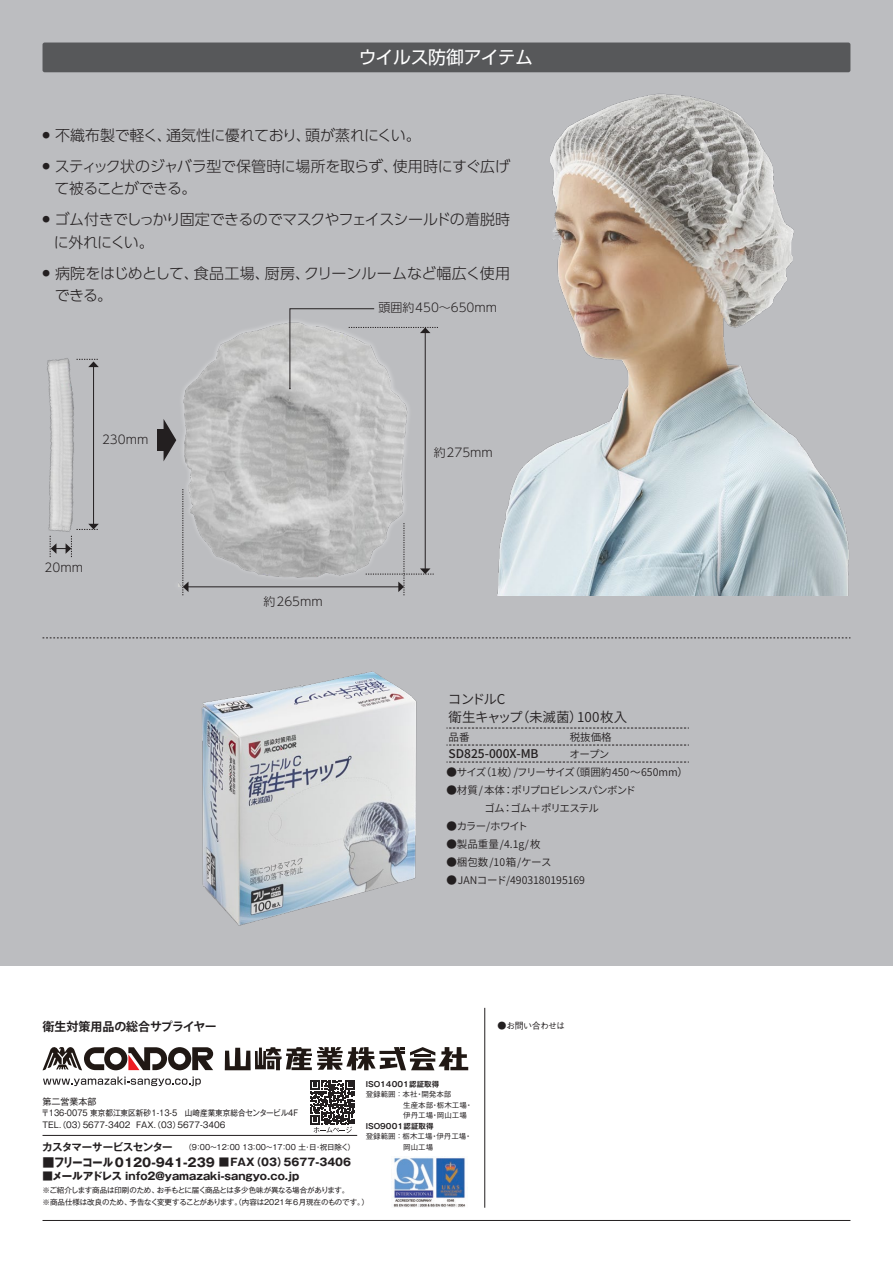
<style>
.page{position:relative;width:893px;height:1263px;background:#fff}
.page>*{position:absolute;margin:0;border:0;box-sizing:border-box;transform-origin:0 0}
.t1{font:18px "UD Shin Go Pro";letter-spacing:-.03em;color:#fff}
.t2{font:300 15px/31px "UD Shin Go Pro";letter-spacing:-.03em;color:#231f20}
.t3{font:300 15px "UD Shin Go Pro";color:#231f20}
.t4{font:300 15px "UD Shin Go Pro";letter-spacing:-.05em;color:#231f20}
.t5{font:300 15px "UD Shin Go Pro";letter-spacing:-.01em;color:#231f20}
.t6{font:13.5px "Source Han Sans";letter-spacing:-.015em;color:#231f20}
.t7{font:300 12px "UD Shin Go Pro";color:#231f20}
.t8{font:700 12px "Gothic MB101 Pro";color:#231f20}
.t9{font:700 12px "Koz Go Pr 6 N";letter-spacing:-.01em;color:#231f20}
.t10{font:500 12px "Source Han Sans";color:#231f20}
.t11{font:10.5px "Source Han Sans";letter-spacing:-.005em;color:#231f20}
.t12{font:700 10.5px "Gothic MB101 Pro";color:#231f20}
.t13{font:700 10.5px "Gothic MB101 Pro De";letter-spacing:-.05em;color:#231f20}
.t14{font:10.5px "Source Han Sans";letter-spacing:-.1em;color:#231f20}
.t15{font:10.5px "Source Han Sans";letter-spacing:-.09em;color:#231f20}
.t16{font:10.5px "Source Han Sans";letter-spacing:-.095em;color:#231f20}
.t17{font:500 9px "Gothic BBB Pro";letter-spacing:-.07em;color:#231f20}
.t18{font:9px "Gothic MB101 Pro";color:#231f20}
.t19{font:8.25px/12px "Gothic MB101 Pro";color:#231f20;scale:.92 1}
.t20{font:8.25px "Gothic MB101 Pro";color:#231f20}
.t21{font:7.5px/12px "Gothic MB101 Pro";letter-spacing:-.02em;color:#231f20}
.t22{font:500 7.5px/10.5px "Gothic BBB Pro";color:#231f20}
.t23{font:7.5px "Gothic MB101 Pro";color:#231f20}
.t24{font:7.5px "Gothic MB101 Pro";letter-spacing:-.04em;color:#231f20}
.t25{font:700 7.5px "Gothic MB101 Pro De";color:#231f20}
.t26{font:300 7.5px "UD Shin Go Pro";color:#231f20}
</style>
<div class="page">
<svg style="left:43px;top:1076px;width:158px;height:10px"></svg>
<svg style="left:225px;top:1047px;width:243px;height:23px"></svg>
<svg style="left:43px;top:1047px;width:170px;height:23px"></svg>
<hr style="left:43px;top:1135px;width:314px;height:1px;background:#231f20">
<hr style="left:43px;top:1220px;width:807px;height:1px;background:#231f20">
<svg style="left:310px;top:1080px;width:45px;height:53px"></svg>
<img style="left:393px;top:1157px;width:73px;height:51px">
<hr style="left:484px;top:1008px;width:1px;height:200px;background:#231f20">
<div style="left:0;top:0;width:893px;height:965px;background:#bcbdc0"></div>
<svg style="left:446px;top:728px;width:243px;height:1px"></svg>
<svg style="left:446px;top:745px;width:243px;height:1px"></svg>
<svg style="left:446px;top:762px;width:243px;height:1px"></svg>
<img style="left:497px;top:93px;width:352px;height:502px">
<img style="left:202px;top:671px;width:215px;height:255px">
<img style="left:179px;top:321px;width:230px;height:266px">
<img style="left:47px;top:358px;width:38px;height:182px">
<div style="left:43px;top:43px;width:807px;height:29px;background:#57585a;border-radius:2px"></div>
<svg style="left:50px;top:536px;width:22px;height:21px"></svg>
<hr style="left:188px;top:587px;width:211px;height:1px;background:#231f20">
<svg style="left:183px;top:489px;width:5px;height:106px"></svg>
<hr style="left:93px;top:366px;width:1px;height:159px;background:#231f20">
<svg style="left:77px;top:359px;width:22px;height:8px"></svg>
<svg style="left:77px;top:524px;width:22px;height:6px"></svg>
<hr style="left:425px;top:332px;width:1px;height:237px;background:#231f20">
<svg style="left:366px;top:523px;width:68px;height:72px"></svg>
<svg style="left:43px;top:638px;width:807px;height:1px"></svg>
<svg style="left:289px;top:308px;width:149px;height:81px"></svg>
<svg style="left:164px;top:420px;width:12px;height:41px"></svg>
<div style="left:157px;top:429px;width:9px;height:22px;background:#231f20"></div>
<p class="t1" style="left:359px;top:43px;width:176px">ウイルス防御アイテム</p>
<p class="t2" style="left:305px;top:119px;width:117px">頭が蒸れにくい。</p>
<p class="t5" style="left:55px;top:123px;width:118px">不織布製で軽く、</p>
<p class="t2" style="left:166px;top:119px;width:146px">通気性に優れており、</p>
<p class="t26" style="left:43px;top:129px;width:9px">●</p>
<p class="t2" style="left:55px;top:150px;width:345px">スティック状のジャバラ型で保管時に場所を取らず、</p>
<p class="t2" style="left:393px;top:150px;width:119px">使用時にすぐ広げ</p>
<p class="t26" style="left:43px;top:160px;width:9px">●</p>
<p class="t2" style="left:54px;top:173px;width:457px">て被ることができる。<br>ゴム付きでしっかり固定できるのでマスクやフェイスシールドの着脱時</p>
<p class="t26" style="left:43px;top:213px;width:9px">●</p>
<p class="t2" style="left:54px;top:226px;width:101px">に外れにくい。</p>
<p class="t3" style="left:304px;top:261px;width:208px">クリーンルームなど幅広く使用</p>
<p class="t2" style="left:194px;top:257px;width:77px">食品工場、</p>
<p class="t4" style="left:55px;top:261px;width:145px">病院をはじめとして、</p>
<p class="t2" style="left:265px;top:257px;width:47px">厨房、</p>
<p class="t26" style="left:43px;top:267px;width:9px">●</p>
<p class="t2" style="left:55px;top:280px;width:59px">できる。</p>
<p class="t7" style="left:102px;top:430px;width:48px">230mm</p>
<p class="t7" style="left:45px;top:558px;width:40px">20mm</p>
<p class="t7" style="left:264px;top:592px;width:61px">約265mm</p>
<p class="t7" style="left:378px;top:298px;width:120px">頭囲約450〜650mm</p>
<p class="t7" style="left:434px;top:443px;width:61px">約275mm</p>
<p class="t6" style="left:448px;top:691px;width:59px">コンドルC</p>
<p class="t6" style="left:516px;top:709px;width:68px">（未滅菌）</p>
<p class="t6" style="left:449px;top:709px;width:75px">衛生キャップ</p>
<p class="t6" style="left:577px;top:709px;width:52px">100枚入</p>
<p class="t11" style="left:449px;top:731px;width:22px">品番</p>
<p class="t10" style="left:449px;top:747px;width:91px">SD825-000 -X MB</p>
<p class="t11" style="left:570px;top:731px;width:43px">税抜価格</p>
<p class="t11" style="left:570px;top:748px;width:41px">オープン</p>
<p class="t15" style="left:481px;top:766px;width:96px">（1枚 /）フリーサイズ</p>
<p class="t11" style="left:570px;top:766px;width:120px">（頭囲約450〜650mm(</p>
<p class="t11" style="left:446px;top:766px;width:41px">●サイズ</p>
<p class="t14" style="left:512px;top:784px;width:126px">ポリプロビレンスパンボンド</p>
<p class="t11" style="left:446px;top:784px;width:60px">●材質/本体</p>
<p class="t11" style="left:503px;top:784px;width:12px">：</p>
<p class="t11" style="left:484px;top:802px;width:22px">ゴム</p>
<p class="t11" style="left:446px;top:820px;width:83px">●カラー/ホワイト</p>
<p class="t11" style="left:446px;top:838px;width:96px">●製品重量/4.1g 枚/</p>
<p class="t11" style="left:446px;top:856px;width:107px">●梱包数/10箱/ケース</p>
<p class="t11" style="left:446px;top:874px;width:140px">●JANコード/4903180195169</p>
<p class="t16" style="left:511px;top:802px;width:90px">ゴム＋ポリエステル</p>
<p class="t11" style="left:502px;top:802px;width:12px">：</p>
<p class="t9" style="left:43px;top:1020px;width:176px">衛生対策用品の総合サプライヤー</p>
<p class="t18" style="left:43px;top:1094px;width:55px">第二営業本部</p>
<p class="t19" style="left:177px;top:1106px;width:133px;text-indent:-136px">〒136-0075 東京都江東区新砂1-13-5　山崎産業東京総合センタービル4F<br>5677-3406</p>
<p class="t20" style="left:43px;top:1118px;width:45px">TEL（. 03）</p>
<p class="t20" style="left:136px;top:1118px;width:46px">FAX). 03(</p>
<p class="t20" style="left:83px;top:1118px;width:49px">5677-3402</p>
<p class="t13" style="left:42px;top:1138px;width:132px">カスタマーサービスセンター</p>
<p class="t23" style="left:184px;top:1141px;width:166px">（9：00〜12：00 13：00〜17：00 土日祝日除く</p>
<p class="t21" style="left:348px;top:1140px;width:9px">(</p>
<p class="t21" style="left:304px;top:1140px;width:20px">・・</p>
<p class="t8" style="left:43px;top:1152px;width:174px">■フリーコール 0120-941-239</p>
<p class="t12" style="left:43px;top:1167px;width:258px">■メールアドレス info2@yamazaki-sangyo.co.jp</p>
<p class="t12" style="left:251px;top:1153px;width:38px">)03(</p>
<p class="t12" style="left:219px;top:1153px;width:37px">■FAX</p>
<p class="t12" style="left:284px;top:1153px;width:69px">5677-3406</p>
<p class="t25" style="left:366px;top:1078px;width:75px">ISO14001認証取得</p>
<p class="t22" style="left:421px;top:1088px;width:31px">開発本部</p>
<p class="t22" style="left:366px;top:1088px;width:53px">登録範囲：本社</p>
<p class="t22" style="left:416px;top:1088px;width:9px">・</p>
<p class="t22" style="left:366px;top:1099px;width:69px">　　　　　生産本部</p>
<p class="t22" style="left:437px;top:1099px;width:31px">栃木工場</p>
<p class="t22" style="left:431px;top:1099px;width:9px">・</p>
<p class="t22" style="left:465px;top:1099px;width:9px">・</p>
<p class="t22" style="left:437px;top:1109px;width:31px">岡山工場</p>
<p class="t22" style="left:431px;top:1109px;width:9px">・</p>
<p class="t25" style="left:366px;top:1120px;width:69px">ISO9001認証取得</p>
<p class="t22" style="left:436px;top:1130px;width:32px">伊丹工場</p>
<p class="t22" style="left:366px;top:1130px;width:69px">登録範囲：栃木工場　　　　　岡山工場</p>
<p class="t22" style="left:431px;top:1130px;width:9px">・</p>
<p class="t22" style="left:464px;top:1130px;width:9px">・</p>
<p class="t17" style="left:497px;top:1018px;width:69px">●お問い合わせは</p>
<p class="t21" style="left:129px;top:1183px;width:241px;text-indent:-87px">※ご紹介します商品は印刷のため、<br>予告なく変更することがあります。（内容は2021年6月現在のものです (。</p>
<p class="t24" style="left:157px;top:1184px;width:194px">お手もとに届く商品とは多少色味が異なる場合があります。</p>
<p class="t21" style="left:43px;top:1195px;width:91px">※商品仕様は改良のため、</p>
</div>
